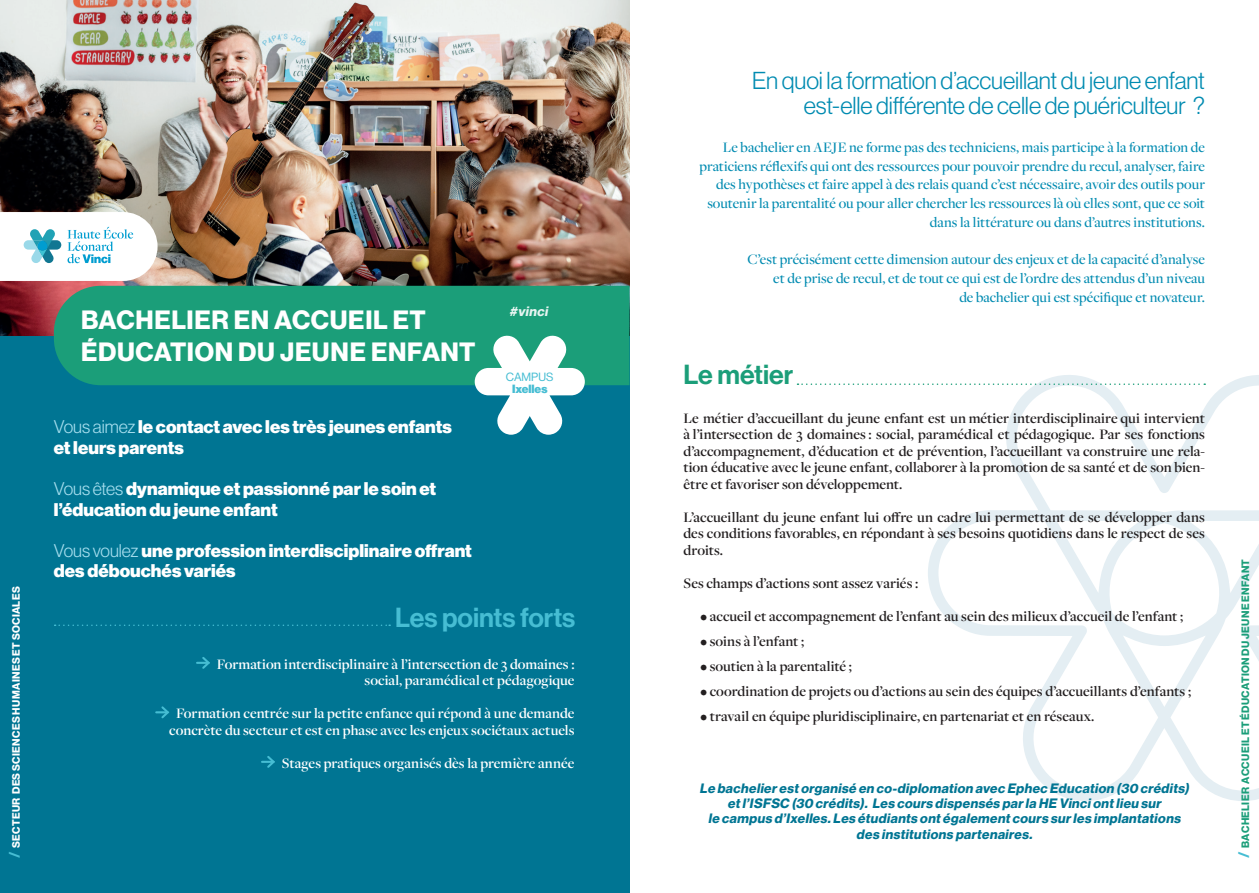
<style>
.page{position:relative;width:1259px;height:893px;background:#fff}
.page>*{position:absolute;margin:0;border:0;box-sizing:border-box;transform-origin:0 0}
.t1{font:27px "N Haas Grotesk DS Pro 65 Md";color:#46bdd3}
.t2{font:27px "N Haas Grotesk DS Pro 65 Md";color:#1b9e79}
.t3{font:25.95px/32.4px "N Haas Grotesk DS Pro 75 Bd";letter-spacing:.03em;color:#fff}
.t4{font:24px/24.8px "N Haas Grotesk DS Pro 45 Lt";letter-spacing:-.005em;color:#008bb1;text-align:right}
.t5{font:18px/20.5px "N Haas Grotesk DS Pro 95 Blk";letter-spacing:.005em;color:#fff}
.t6{font:600 15px/16.5px "Freight Disp Pro";letter-spacing:.005em;color:#231f20;text-align:justify}
.t7{font:500 15px/18.8px "Freight Disp Pro";color:#008bb1;text-align:right}
.t8{font:600 15px/16.5px "Freight Disp Pro";letter-spacing:.005em;color:#fff;text-align:right}
.t9{font:italic 13.35px/15.3px "N Haas Grotesk DS Pro 75 Bd";color:#007593;text-align:center}
.t10{font:italic 13.35px "N Haas Grotesk DS Pro 75 Bd";color:#fff}
.t11{font:11.7px "N Haas Grotesk DS Pro 95 Blk";color:#46bdd3}
.t12{font:11.7px "N Haas Grotesk DS Pro 55 Rg";color:#46bdd3}
.t13{font:10.5px "N Haas Grotesk DS Pro 75 Bd";letter-spacing:.04em;color:#1b9e79}
.t14{font:10.5px "N Haas Grotesk DS Pro 75 Bd";letter-spacing:.03em;color:#fff}
.s1{font-size:15px;color:#46bdd3}
.s2{font-family:"N Haas Grotesk DS Pro 45 Lt";color:#a6deee}
</style>
<div class="page">
<div style="left:0;top:335px;width:629px;height:558px;background:#007593"></div>
<img style="left:0;top:0;width:629px;height:336px">
<div style="left:54px;top:286px;width:575px;height:99px;background:#1b9e79"></div>
<svg style="left:55px;top:624px;width:335px;height:2px"></svg>
<svg style="left:475px;top:334px;width:110px;height:101px"></svg>
<svg style="left:197px;top:657px;width:13px;height:12px"></svg>
<svg style="left:156px;top:706px;width:13px;height:13px"></svg>
<svg style="left:262px;top:756px;width:13px;height:12px"></svg>
<svg style="left:928px;top:375px;width:331px;height:426px"></svg>
<svg style="left:797px;top:383px;width:408px;height:2px"></svg>
<svg style="left:0;top:212px;width:158px;height:69px"></svg>
<p class="t14" style="left:10px;top:858px;width:273px;rotate:-90deg"><span class="s1">/</span> SECTEUR DES SCIENCES HUMAINES ET SOCIALES</p>
<h2 class="t3" style="left:81px;top:304px;width:396px">BACHELIER EN ACCUEIL ET<br>ÉDUCATION DU JEUNE ENFANT</h2>
<p class="t5" style="left:54px;top:417px;width:399px"><span class="s2">Vous aimez</span> le contact avec les très jeunes enfants et leurs parents</p>
<p class="t5" style="left:54px;top:479px;width:384px"><span class="s2">Vous êtes</span> dynamique et passionné par le soin et l’éducation du jeune enfant</p>
<p class="t5" style="left:54px;top:540px;width:419px"><span class="s2">Vous voulez</span> une profession interdisciplinaire offrant des débouchés variés</p>
<p class="t10" style="left:509px;top:304px;width:43px">#vinci</p>
<p class="t12" style="left:506px;top:370px;width:49px">CAMPUS</p>
<p class="t11" style="left:512px;top:382px;width:37px">Ixelles</p>
<h1 class="t1" style="left:395px;top:601px;width:182px">Les points forts</h1>
<p class="t8" style="left:217px;top:655px;width:359px">Formation interdisciplinaire à l’intersection de 3 domaines : social, paramédical et pédagogique</p>
<p class="t8" style="left:169px;top:705px;width:407px;text-align:center">Formation centrée sur la petite enfance qui répond à une demande concrète du secteur et est en phase avec les enjeux sociétaux actuels</p>
<p class="t8" style="left:282px;top:754px;width:294px">Stages pratiques organisés dès la première année</p>
<h3 class="t4" style="left:752px;top:69px;width:454px">En quoi la formation d’accueillant du jeune enfant est-elle différente de celle de puériculteur ?</h3>
<p class="t7" style="left:699px;top:137px;width:507px">Le bachelier en AEJE ne forme pas des techniciens, mais participe à la formation de praticiens réflexifs qui ont des ressources pour pouvoir prendre du recul, analyser, faire des hypothèses et faire appel à des relais quand c’est nécessaire, avoir des outils pour soutenir la parentalité ou pour aller chercher les ressources là où elles sont, que ce soit dans la littérature ou dans d’autres institutions.</p>
<p class="t7" style="left:747px;top:250px;width:459px">C’est précisément cette dimension autour des enjeux et de la capacité d’analyse et de prise de recul, et de tout ce qui est de l’ordre des attendus d’un niveau<br>de bachelier qui est spécifique et novateur.</p>
<h1 class="t2" style="left:683px;top:359px;width:111px">Le métier</h1>
<p class="t6" style="left:683px;top:409px;width:523px">Le métier d’accueillant du jeune enfant est un métier interdisciplinaire qui intervient à l’intersection de 3 domaines : social, paramédical et pédagogique. Par ses fonctions d’accompagnement, d’éducation et de prévention, l’accueillant va construire une rela&shy;tion éducative avec le jeune enfant, collaborer à la promotion de sa santé et de son bien&shy;être et favoriser son développement.</p>
<p class="t6" style="left:683px;top:508px;width:523px">L’accueillant du jeune enfant lui offre un cadre lui permettant de se développer dans des conditions favorables, en répondant à ses besoins quotidiens dans le respect de ses droits.</p>
<p class="t6" style="left:683px;top:574px;width:236px">Ses champs d’actions sont assez variés :</p>
<p class="t6" style="left:700px;top:607px;width:484px">• accueil et accompagnement de l’enfant au sein des milieux d’accueil de l’enfant ;</p>
<p class="t6" style="left:700px;top:632px;width:105px">• soins à l’enfant ;</p>
<p class="t6" style="left:700px;top:657px;width:153px">• soutien à la parentalité ;</p>
<p class="t6" style="left:700px;top:682px;width:492px">• coordination de projets ou d’actions au sein des équipes d’accueillants d’enfants ;</p>
<p class="t6" style="left:700px;top:707px;width:395px">• travail en équipe pluridisciplinaire, en partenariat et en réseaux.</p>
<p class="t9" style="left:699px;top:781px;width:494px">Le bachelier estorganisé en co-diplomation avec Ephec Education (30 crédits) etl’ISFSC (30 crédits). Les cours dispensés par la HE Vinciontlieu sur<br>le campus d’Ixelles.Les étudiants ontégalementcours sur les implantations des institutions partenaires.</p>
<p class="t13" style="left:1239px;top:858px;width:300px;rotate:-90deg"><span class="s1">/</span> BACHELIER ACCUEIL ET ÉDUCATION DU JEUNE ENFANT</p>
</div>
